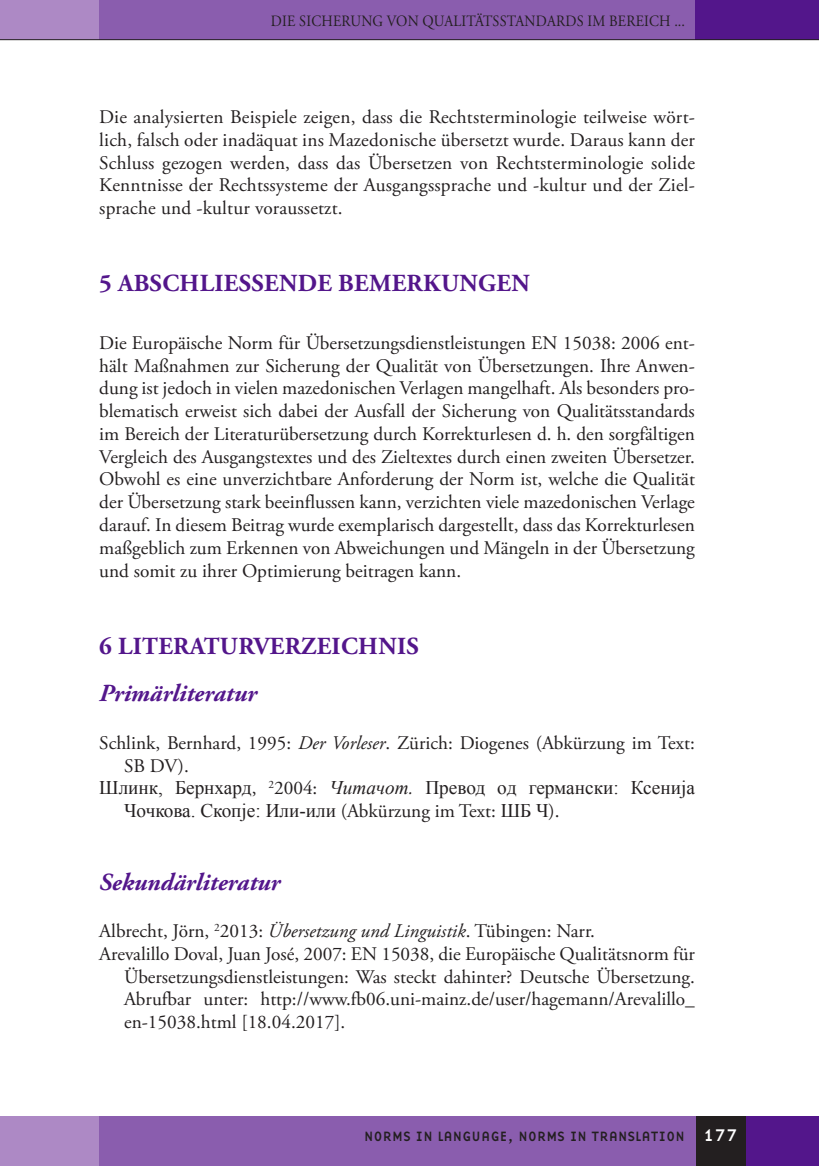
<style>
.page{position:relative;width:819px;height:1166px;background:#fff}
.page>*{position:absolute;margin:0;border:0;box-sizing:border-box;transform-origin:0 0}
.R_Naslov_-_Prva_rave{font:700 24.5px "Adobe Garamond Pro";letter-spacing:.015em;color:#53168b}
.R_Naslov_-_Tretja_ra{font:italic 700 24.5px "Adobe Garamond Pro";color:#53168b}
.t1{font:19.25px/22.8px "Adobe Garamond Pro";color:#231f20;text-align:justify}
.t2{font:19.25px/22.8px "Times New Roman";color:#231f20}
.t3{font:15.75px "Adobe Garamond Pro";letter-spacing:.015em;color:#231f20;scale:.9 1}
.t4{font:14px "Base Nine";color:#231f20}
.s1{font-style:italic}
.s2{font-family:"Adobe Garamond Pro"}
.s3{font-family:"Adobe Garamond Pro";font-style:italic}
.s4{font-size:17.5px;color:#fff}
</style>
<div class="page">
<div style="left:99px;top:0;width:596px;height:40px;background:#8a5dae"></div>
<div style="left:0;top:0;width:99px;height:40px;background:#ad89c5"></div>
<div style="left:694px;top:0;width:124px;height:40px;background:#53168b"></div>
<hr style="left:0;top:39px;width:818px;height:1px;background:#231f20">
<div style="left:74px;top:1116px;width:622px;height:50px;background:#8a5dae"></div>
<div style="left:0;top:1116px;width:99px;height:50px;background:#ad89c5"></div>
<div style="left:745px;top:1116px;width:73px;height:50px;background:#53168b"></div>
<div style="left:695px;top:1116px;width:50px;height:50px;background:#231f20"></div>
<p class="t3" style="left:271px;top:11px;width:461px">DIE SICHERUNG VON QUALITÄTSSTANDARDS IM BEREICH ...</p>
<p class="t1" style="left:99px;top:106px;width:597px">Die analysierten Beispiele zeigen, dass die Rechtsterminologie teilweise wört&shy;lich, falsch oder inadäquat ins Mazedonische übersetzt wurde. Daraus kann der Schluss gezogen werden, dass das Übersetzen von Rechtsterminologie solide Kenntnisse der Rechtssysteme der Ausgangssprache und -kultur und der Ziel&shy;sprache und -kultur voraussetzt.</p>
<p class="R_Naslov_-_Prva_rave" style="left:99px;top:269px;width:432px">5 ABSCHLIESSENDE BEMERKUNGEN</p>
<p class="t1" style="left:99px;top:332px;width:597px">Die Europäische Norm für Übersetzungsdienstleistungen EN 15038: 2006 ent&shy;hält Maßnahmen zur Sicherung der Qualität von Übersetzungen. Ihre Anwen&shy;dung ist jedoch in vielen mazedonischen Verlagen mangelhaft. Als besonders pro&shy;blematisch erweist sich dabei der Ausfall der Sicherung von Qualitätsstandards im Bereich der Literaturübersetzung durch Korrekturlesen d. h. den sorgfältigen Vergleich des Ausgangstextes und des Zieltextes durch einen zweiten Übersetzer.<br>Obwohl es eine unverzichtbare Anforderung der Norm ist, welche die Qualität der Übersetzung stark beeinflussen kann, verzichten viele mazedonischen Verlage darauf. In diesem Beitrag wurde exemplarisch dargestellt, dass das Korrekturlesen maßgeblich zum Erkennen von Abweichungen und Mängeln in der Übersetzung und somit zu ihrer Optimierung beitragen kann.</p>
<p class="R_Naslov_-_Prva_rave" style="left:99px;top:632px;width:321px">6 LITERATURVERZEICHNIS</p>
<p class="R_Naslov_-_Tretja_ra" style="left:99px;top:679px;width:159px">Primärliteratur</p>
<p class="t1" style="left:124px;top:732px;width:572px;text-indent:-25px">Schlink, Bernhard, 1995: <span class="s1">Der Vorleser</span>. Zürich: Diogenes (Abkürzung im Text:<br>SB DV).</p>
<p class="t2" style="left:124px;top:776px;width:572px;text-indent:-25px">Шлинк, Бернхард<span class="s2">,</span> <sup>2</sup><span class="s2">2004:</span> <span class="s1">Читачот</span><span class="s3">.</span> Превод oд германски: Ксенија<br>Чочкова. Скопје: Или-или <span class="s2">(Abkürzung im Text:</span> ШБ Ч<span class="s2">).</span></p>
<p class="R_Naslov_-_Tretja_ra" style="left:99px;top:867px;width:182px">Sekundärliteratur</p>
<p class="t1" style="left:99px;top:920px;width:497px">Albrecht, Jörn, <sup>2</sup>2013: <span class="s1">Übersetzung und Linguistik</span>. Tübingen: Narr.</p>
<p class="t1" style="left:124px;top:943px;width:572px;text-indent:-25px">Arevalillo Doval, Juan José, 2007: EN 15038, die Europäische Qualitätsnorm für Übersetzungsdienstleistungen: Was steckt dahinter? Deutsche Übersetzung.<br>Abrufbar unter: http://www.fb06.uni-mainz.de/user/hagemann/Arevalillo_ en-15038.html [18.04.2017].</p>
<p class="t4" style="left:364px;top:1126px;width:375px">NORMS IN LANGUAGE, NORMS IN TRANSLATION <span class="s4">177</span></p>
</div>
